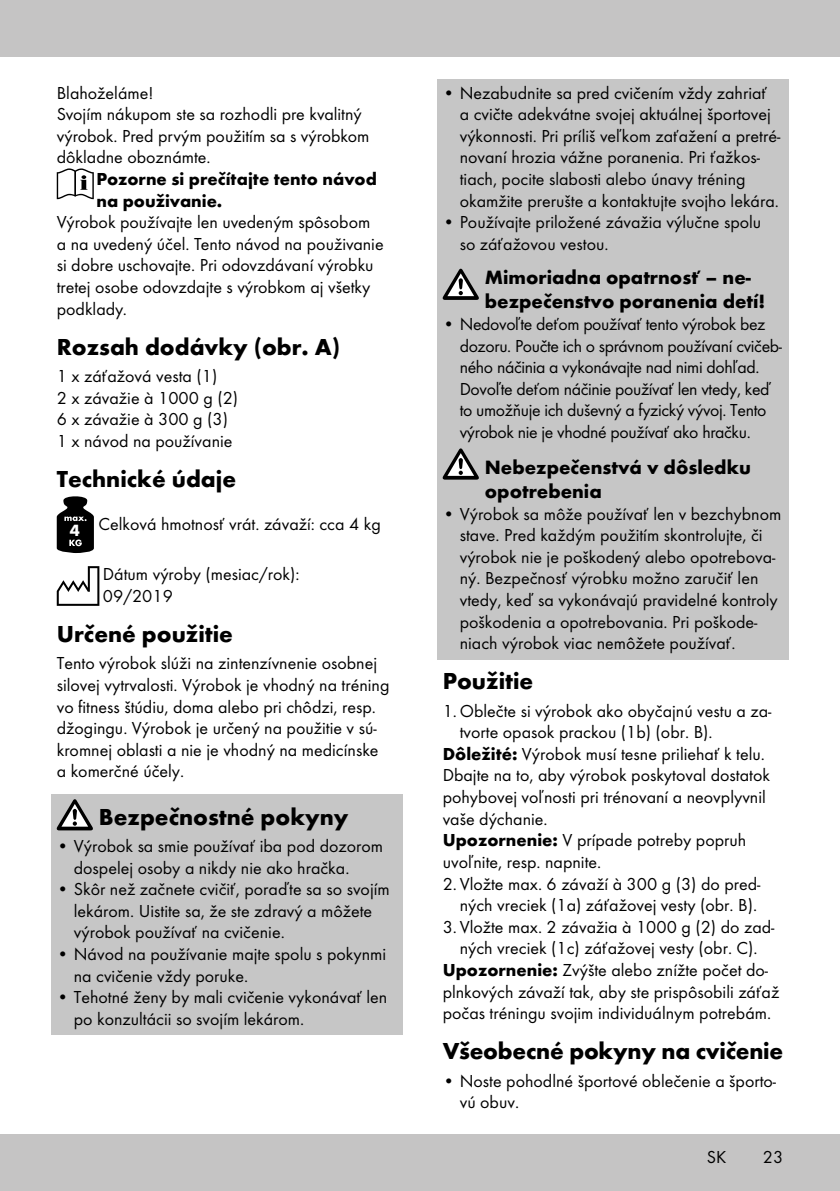
<style>
.page{position:relative;width:840px;height:1191px;background:#fff}
.page>*{position:absolute;margin:0;border:0;box-sizing:border-box;transform-origin:0 0}
.t1{font:700 24px "Futura TOT";color:#000}
.t2{font:700 20px/24px "Futura TOT";color:#000}
.t3{font:18px/21.6px "Futura TOT Boo";color:#000}
.t4{font:18px/21.6px "Futura TOT Boo";letter-spacing:-.02em;color:#000}
.t5{font:700 18px/21.6px "Futura TOT";color:#000}
.s1{font-family:"Futura TOT";font-weight:700}
</style>
<div class="page">
<div style="left:0;top:1134px;width:839px;height:57px;background:#c5c4c4"></div>
<div style="left:0;top:0;width:839px;height:57px;background:#c5c4c4"></div>
<div style="left:51px;top:794px;width:352px;height:41px;background:#c6c6c6"></div>
<div style="left:51px;top:833px;width:352px;height:50px;background:#c6c6c6"></div>
<div style="left:51px;top:876px;width:352px;height:72px;background:#c6c6c6"></div>
<div style="left:51px;top:941px;width:352px;height:50px;background:#c6c6c6"></div>
<div style="left:51px;top:984px;width:352px;height:51px;background:#c6c6c6"></div>
<svg style="left:57px;top:168px;width:37px;height:31px"></svg>
<svg style="left:57px;top:496px;width:37px;height:57px"></svg>
<svg style="left:57px;top:566px;width:42px;height:40px"></svg>
<svg style="left:57px;top:799px;width:36px;height:31px"></svg>
<div style="left:437px;top:79px;width:351px;height:138px;background:#c6c6c6"></div>
<div style="left:437px;top:209px;width:351px;height:51px;background:#c6c6c6"></div>
<div style="left:437px;top:254px;width:351px;height:64px;background:#c6c6c6"></div>
<div style="left:437px;top:305px;width:351px;height:143px;background:#c6c6c6"></div>
<div style="left:437px;top:443px;width:351px;height:65px;background:#c6c6c6"></div>
<div style="left:437px;top:495px;width:351px;height:164px;background:#c6c6c6"></div>
<svg style="left:442px;top:269px;width:36px;height:31px"></svg>
<svg style="left:442px;top:448px;width:36px;height:31px"></svg>
<p class="t3" style="left:57px;top:82px;width:314px">Blahoželáme!<br>Svojím nákupom ste sa rozhodli pre kvalitný výrobok. Pred prvým použitím sa s výrobkom dôkladne oboznámte.</p>
<p class="t5" style="left:96px;top:168px;width:282px">Pozorne si prečítajte tento návod na použivanie.</p>
<p class="t3" style="left:57px;top:211px;width:328px">Výrobok používajte len uvedeným spôsobom a na uvedený účel. Tento návod na použivanie si dobre uschovajte. Pri odovzdávaní výrobku tretej osobe odovzdajte s výrobkom aj všetky podklady.</p>
<h1 class="t1" style="left:57px;top:332px;width:285px">Rozsah dodávky (obr. A)</h1>
<p class="t3" style="left:57px;top:365px;width:183px">1 x záťažová vesta (1)<br>2 x závažie à 1000 g (2)<br>6 x závažie à 300 g (3)<br>1 x návod na používanie</p>
<h1 class="t1" style="left:57px;top:464px;width:181px">Technické údaje</h1>
<p class="t3" style="left:70px;top:513px;width:312px"><sub>4</sub> Celková hmotnosť vrát. závaží: cca 4 kg</p>
<p class="t3" style="left:103px;top:563px;width:198px">Dátum výroby (mesiac/rok):<br>09/2019</p>
<h1 class="t1" style="left:57px;top:619px;width:178px">Určené použitie</h1>
<p class="t3" style="left:57px;top:652px;width:334px">Tento výrobok slúži na zintenzívnenie osobnej silovej vytrvalosti. Výrobok je vhodný na tréning vo fitness štúdiu, doma alebo pri chôdzi, resp. džogingu. Výrobok je určený na použitie v sú&shy;kromnej oblasti a nie je vhodný na medicínske a komerčné účely.</p>
<h1 class="t1" style="left:99px;top:802px;width:251px">Bezpečnostné pokyny</h1>
<p class="t3" style="left:74px;top:835px;width:311px;text-indent:-17px">• Výrobok sa smie používať iba pod dozorom dospelej osoby a nikdy nie ako hračka.</p>
<p class="t3" style="left:74px;top:878px;width:317px;text-indent:-17px">• Skôr než začnete cvičiť, poraďte sa so svojím lekárom. Uistite sa, že ste zdravý a môžete výrobok používať na cvičenie.</p>
<p class="t3" style="left:74px;top:943px;width:314px;text-indent:-17px">• Návod na používanie majte spolu s pokynmi na cvičenie vždy poruke.</p>
<p class="t3" style="left:74px;top:986px;width:315px;text-indent:-17px">• Tehotné ženy by mali cvičenie vykonávať len po konzultácii so svojím lekárom.</p>
<p class="t3" style="left:459px;top:82px;width:322px;text-indent:-17px">• Nezabudnite sa pred cvičením vždy zahriať a cvičte adekvátne svojej aktuálnej športovej výkonnosti. Pri príliš veľkom zaťažení a pretré&shy;novaní hrozia vážne poranenia. Pri ťažkos&shy;tiach, pocite slabosti alebo únavy tréning okamžite prerušte a kontaktujte svojho lekára.</p>
<p class="t3" style="left:459px;top:211px;width:303px;text-indent:-17px">• Používajte priložené závažia výlučne spolu so záťažovou vestou.</p>
<p class="t2" style="left:484px;top:265px;width:282px">Mimoriadna opatrnosť – ne&shy;bezpečenstvo poranenia detí!</p>
<p class="t4" style="left:459px;top:313px;width:324px;text-indent:-17px">• Nedovoľte deťom používať tento výrobok bez dozoru. Poučte ich o správnom používaní cvičeb&shy;ného náčinia a vykonávajte nad nimi dohľad.<br>Dovoľte deťom náčinie používať len vtedy, keď to umožňuje ich duševný a fyzický vývoj. Tento výrobok nie je vhodné používať ako hračku.</p>
<p class="t2" style="left:484px;top:455px;width:267px">Nebezpečenstvá v dôsledku opotrebenia</p>
<p class="t3" style="left:459px;top:502px;width:323px;text-indent:-17px">• Výrobok sa môže používať len v bezchybnom stave. Pred každým použitím skontrolujte, či výrobok nie je poškodený alebo opotrebova&shy;ný. Bezpečnosť výrobku možno zaručiť len vtedy, keď sa vykonávajú pravidelné kontroly poškodenia a opotrebovania. Pri poškode&shy;niach výrobok viac nemôžete používať.</p>
<h1 class="t1" style="left:442px;top:666px;width:92px">Použitie</h1>
<p class="t3" style="left:442px;top:699px;width:330px">1.Oblečte si výrobok ako obyčajnú vestu a za-</p>
<p class="t3" style="left:459px;top:721px;width:254px">tvorte opasok prackou (1b) (obr. B).</p>
<p class="t3" style="left:442px;top:743px;width:323px"><span class="s1">Dôležité:</span> Výrobok musí tesne priliehať k telu.</p>
<p class="t3" style="left:442px;top:764px;width:328px">Dbajte na to, aby výrobok poskytoval dostatok</p>
<p class="t3" style="left:442px;top:786px;width:324px">pohybovej voľnosti pri trénovaní a neovplyvnil</p>
<p class="t3" style="left:442px;top:807px;width:106px">vaše dýchanie.</p>
<p class="t3" style="left:442px;top:829px;width:305px"><span class="s1">Upozornenie:</span> V prípade potreby popruh</p>
<p class="t3" style="left:442px;top:851px;width:160px">uvoľnite, resp. napnite.</p>
<p class="t3" style="left:442px;top:872px;width:319px;text-align:right">2. Vložte max. 6 závaží à 300 g (3) do pred&shy;ných vreciek (1a) záťažovej vesty (obr. B).</p>
<p class="t3" style="left:442px;top:915px;width:333px">3. Vložte max. 2 závažia à 1000 g (2) do zad-</p>
<p class="t3" style="left:459px;top:937px;width:299px">ných vreciek (1c) záťažovej vesty (obr. C).</p>
<p class="t3" style="left:442px;top:959px;width:327px"><span class="s1">Upozornenie:</span> Zvýšte alebo znížte počet do-</p>
<p class="t3" style="left:442px;top:980px;width:338px">plnkových závaží tak, aby ste prispôsobili záťaž</p>
<p class="t3" style="left:442px;top:1002px;width:330px">počas tréningu svojim individuálnym potrebám.</p>
<h1 class="t1" style="left:442px;top:1036px;width:342px">Všeobecné pokyny na cvičenie</h1>
<p class="t3" style="left:459px;top:1069px;width:318px;text-indent:-17px">• Noste pohodlné športové oblečenie a športo&shy;vú obuv.</p>
<p class="t3" style="left:706px;top:1146px;width:21px">SK</p>
<p class="t3" style="left:762px;top:1146px;width:22px">23</p>
</div>
